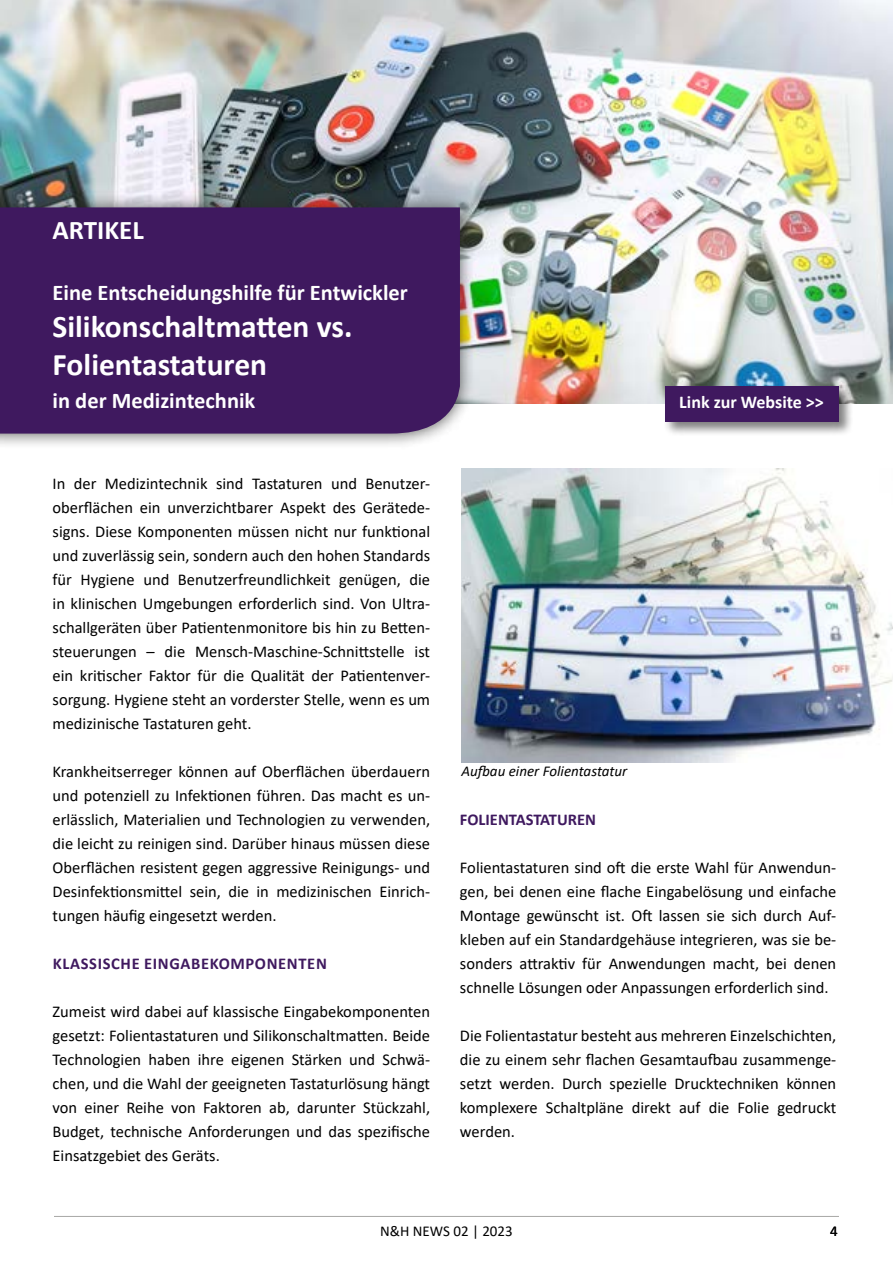
<style>
.page{position:relative;width:893px;height:1263px;background:#fff}
.page>*{position:absolute;margin:0;border:0;box-sizing:border-box;transform-origin:0 0}
.t1{font:700 31.5px/37.8px "Calibri";color:#fff}
.t2{font:700 27px "Calibri";color:#fff}
.t3{font:700 22.5px "Calibri";color:#fff}
.t4{font:700 18px "Calibri";letter-spacing:-.005em;color:#fff}
.t5{font:16.5px/24px "Calibri";color:#000;text-align:justify}
.t6{font:700 16.5px "Calibri";letter-spacing:.04em;color:#3f195f}
.t7{font:700 16.5px "Calibri";color:#3f195f}
.t8{font:italic 15px "Calibri";color:#000}
.t9{font:15px "Calibri";color:#000}
</style>
<div class="page">
<hr style="left:54px;top:1216px;width:785px;height:1px;background:#a7a7a5">
<img style="left:0;top:0;width:893px;height:404px">
<div style="left:0;top:191px;width:476px;height:258px;background:#282827;opacity:.75"></div>
<div style="left:0;top:207px;width:460px;height:227px;background:#3f195f"></div>
<div style="left:664px;top:384px;width:189px;height:53px;background:#000;opacity:.5"></div>
<div style="left:666px;top:386px;width:173px;height:36px;background:#3f195f"></div>
<img style="left:461px;top:469px;width:432px;height:293px">
<h2 class="t2" style="left:53px;top:211px;width:93px">ARTIKEL</h2>
<h3 class="t3" style="left:53px;top:276px;width:357px">Eine Entscheidungshilfe für Entwickler</h3>
<h1 class="t1" style="left:53px;top:308px;width:301px">Silikonschaltmatten vs.<br>Folientastaturen</h1>
<h3 class="t3" style="left:53px;top:385px;width:204px">in der Medizintechnik</h3>
<p class="t4" style="left:679px;top:390px;width:146px">Link zur Website &gt;&gt;</p>
<p class="t5" style="left:53px;top:471px;width:379px">In der Medizintechnik sind Tastaturen und Benutzer&shy;oberflächen ein unverzichtbarer Aspekt des Gerätede&shy;signs. Diese Komponenten müssen nicht nur funktional und zuverlässig sein, sondern auch den hohen Standards für Hygiene und Benutzerfreundlichkeit genügen, die in klinischen Umgebungen erforderlich sind. Von Ultra&shy;schallgeräten über Patientenmonitore bis hin zu Betten&shy;steuerungen – die Mensch-Maschine-Schnittstelle ist ein kritischer Faktor für die Qualität der Patientenver&shy;sorgung. Hygiene steht an vorderster Stelle, wenn es um medizinische Tastaturen geht.</p>
<p class="t5" style="left:53px;top:759px;width:379px">Krankheitserreger können auf Oberflächen überdauern und potenziell zu Infektionen führen. Das macht es un&shy;erlässlich, Materialien und Technologien zu verwenden, die leicht zu reinigen sind. Darüber hinaus müssen diese Oberflächen resistent gegen aggressive Reinigungs- und Desinfektionsmittel sein, die in medizinischen Einrich&shy;tungen häufig eingesetzt werden.</p>
<p class="t6" style="left:53px;top:952px;width:275px">KLASSISCHE EINGABEKOMPONENTEN</p>
<p class="t5" style="left:53px;top:999px;width:379px">Zumeist wird dabei auf klassische Eingabekomponenten gesetzt: Folientastaturen und Silikonschaltmatten. Beide Technologien haben ihre eigenen Stärken und Schwä&shy;chen, und die Wahl der geeigneten Tastaturlösung hängt von einer Reihe von Faktoren ab, darunter Stückzahl, Budget, technische Anforderungen und das spezifische Einsatzgebiet des Geräts.</p>
<p class="t8" style="left:461px;top:761px;width:168px">Aufbau einer Folientastatur</p>
<p class="t7" style="left:460px;top:807px;width:138px">FOLIENTASTATUREN</p>
<p class="t5" style="left:460px;top:855px;width:378px">Folientastaturen sind oft die erste Wahl für Anwendun&shy;gen, bei denen eine flache Eingabelösung und einfache Montage gewünscht ist. Oft lassen sie sich durch Auf&shy;kleben auf ein Standardgehäuse integrieren, was sie be&shy;sonders attraktiv für Anwendungen macht, bei denen schnelle Lösungen oder Anpassungen erforderlich sind.</p>
<p class="t5" style="left:460px;top:1023px;width:378px">Die Folientastatur besteht aus mehreren Einzelschichten, die zu einem sehr flachen Gesamtaufbau zusammenge&shy;setzt werden. Durch spezielle Drucktechniken können komplexere Schaltpläne direkt auf die Folie gedruckt werden.</p>
<p class="t9" style="left:380px;top:1221px;width:134px">N&amp;H NEWS 02 | 2023</p>
<p class="t9" style="left:830px;top:1221px;width:9px">4</p>
</div>
